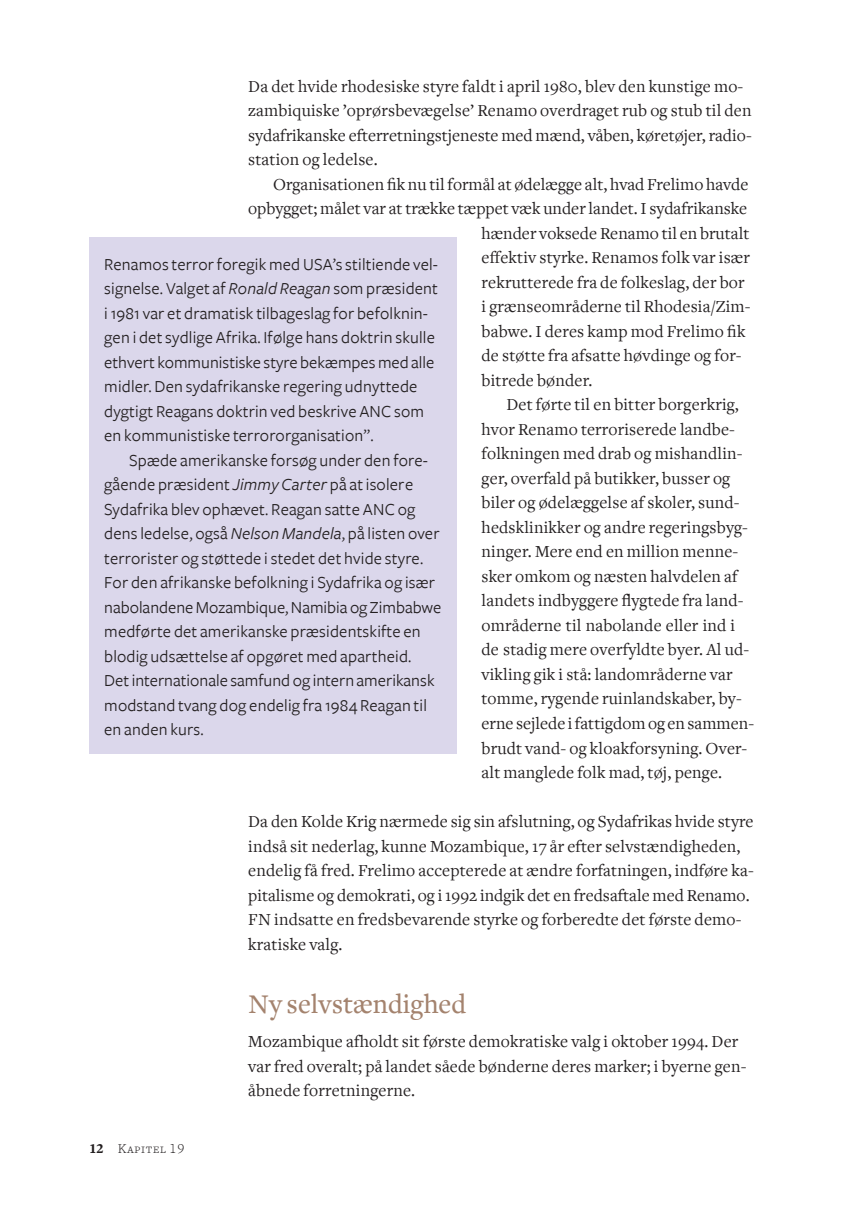
<style>
.page{position:relative;width:844px;height:1216px;background:#fff}
.page>*{position:absolute;margin:0;border:0;box-sizing:border-box;transform-origin:0 0}
.t1{font:500 28px "Freight Text";color:#a4836e}
.t2{font:17.5px/24.5px "Freight Text";letter-spacing:.01em;color:#231f20}
.t3{font:17.5px/24.5px "Freight Sans";letter-spacing:.01em;color:#231f20}
.t4{font:14px "Freight Text Light SC";letter-spacing:.05em;color:#231f20}
.s1{font-style:italic}
.s2{font-family:"Freight Text Black SC"}
</style>
<div class="page">
<div style="left:89px;top:238px;width:367px;height:516px;background:#dbd7eb"></div>
<p class="t2" style="left:248px;top:74px;width:505px">Da det hvide rhodesiske styre faldt i april 1980, blev den kunstige mo&shy;zambiquiske ’oprørsbevægelse’ Renamo overdraget rub og stub til den sydafrikanske efterretningstjeneste med mænd, våben, køretøjer, radio&shy;station og ledelse.</p>
<p class="t2" style="left:273px;top:172px;width:477px">Organisationen fik nu til formål at ødelægge alt, hvad Frelimo havde</p>
<p class="t2" style="left:248px;top:197px;width:500px">opbygget; målet var at trække tæppet væk under landet. I sydafrikanske</p>
<p class="t2" style="left:481px;top:221px;width:269px">hænder voksede Renamo til en brutalt</p>
<p class="t2" style="left:481px;top:246px;width:270px">effektiv styrke. Renamos folk var især</p>
<p class="t2" style="left:481px;top:270px;width:264px">rekrutterede fra de folkeslag, der bor</p>
<p class="t2" style="left:481px;top:295px;width:270px">i grænseområderne til Rhodesia/Zim-</p>
<p class="t2" style="left:481px;top:319px;width:265px">babwe. I deres kamp mod Frelimo fik</p>
<p class="t2" style="left:481px;top:344px;width:261px">de støtte fra afsatte høvdinge og for-</p>
<p class="t2" style="left:481px;top:368px;width:112px">bitrede bønder.</p>
<p class="t2" style="left:506px;top:393px;width:234px">Det førte til en bitter borgerkrig,</p>
<p class="t2" style="left:481px;top:417px;width:255px">hvor Renamo terroriserede landbe-</p>
<p class="t2" style="left:481px;top:442px;width:262px">folkningen med drab og mishandlin-</p>
<p class="t2" style="left:481px;top:466px;width:250px">ger, overfald på butikker, busser og</p>
<p class="t2" style="left:481px;top:491px;width:259px">biler og ødelæggelse af skoler, sund-</p>
<p class="t2" style="left:481px;top:515px;width:268px">hedsklinikker og andre regeringsbyg-</p>
<p class="t2" style="left:481px;top:540px;width:258px">ninger. Mere end en million menne-</p>
<p class="t2" style="left:481px;top:564px;width:257px">sker omkom og næsten halvdelen af</p>
<p class="t2" style="left:481px;top:589px;width:263px">landets indbyggere flygtede fra land-</p>
<p class="t2" style="left:481px;top:613px;width:255px">områderne til nabolande eller ind i</p>
<p class="t2" style="left:481px;top:638px;width:269px">de stadig mere overfyldte byer. Al ud-</p>
<p class="t2" style="left:481px;top:662px;width:252px">vikling gik i stå: landområderne var</p>
<p class="t2" style="left:481px;top:687px;width:262px">tomme, rygende ruinlandskaber, by-</p>
<p class="t2" style="left:481px;top:711px;width:274px">erne sejlede i fattigdom og en sammen-</p>
<p class="t2" style="left:481px;top:736px;width:267px">brudt vand- og kloakforsyning. Over-</p>
<p class="t2" style="left:481px;top:760px;width:242px">alt manglede folk mad, tøj, penge.</p>
<p class="t2" style="left:248px;top:809px;width:507px">Da den Kolde Krig nærmede sig sin afslutning, og Sydafrikas hvide styre indså sit nederlag, kunne Mozambique, 17 år efter selvstændigheden, endelig få fred. Frelimo accepterede at ændre forfatningen, indføre ka&shy;pitalisme og demokrati, og i 1992 indgik det en fredsaftale med Renamo.<br>FN indsatte en fredsbevarende styrke og forberedte det første demo&shy;kratiske valg.</p>
<h1 class="t1" style="left:248px;top:988px;width:219px">Ny selvstændighed</h1>
<p class="t2" style="left:248px;top:1029px;width:499px">Mozambique afholdt sit første demokratiske valg i oktober 1994. Der var fred overalt; på landet såede bønderne deres marker; i byerne gen&shy;åbnede forretningerne.</p>
<p class="t3" style="left:104px;top:252px;width:335px">Renamos terror foregik med USA’s stiltiende vel&shy;signelse. Valget af <span class="s1">Ronald Reagan</span> som præsident i 1981 var et dramatisk tilbageslag for befolknin&shy;gen i det sydlige Afrika. Ifølge hans doktrin skulle ethvert kommunistiske styre bekæmpes med alle midler. Den sydafrikanske regering udnyttede dygtigt Reagans doktrin ved beskrive ANC som en kommunistiske terrororganisation”.</p>
<p class="t3" style="left:104px;top:448px;width:338px;text-indent:25px">Spæde amerikanske forsøg under den fore&shy;gående præsident <span class="s1">Jimmy Carter</span> på at isolere Sydafrika blev ophævet. Reagan satte ANC og dens ledelse, også <span class="s1">Nelson Mandela</span>, på listen over terrorister og støttede i stedet det hvide styre.<br>For den afrikanske befolkning i Sydafrika og især nabolandene Mozambique, Namibia og Zimbabwe medførte det amerikanske præsidentskifte en blodig udsættelse af opgøret med apartheid.<br>Det internationale samfund og intern amerikansk modstand tvang dog endelig fra 1984 Reagan til en anden kurs.</p>
<p class="t4" style="left:89px;top:1139px;width:96px"><span class="s2">12</span> Kapitel 19</p>
</div>
